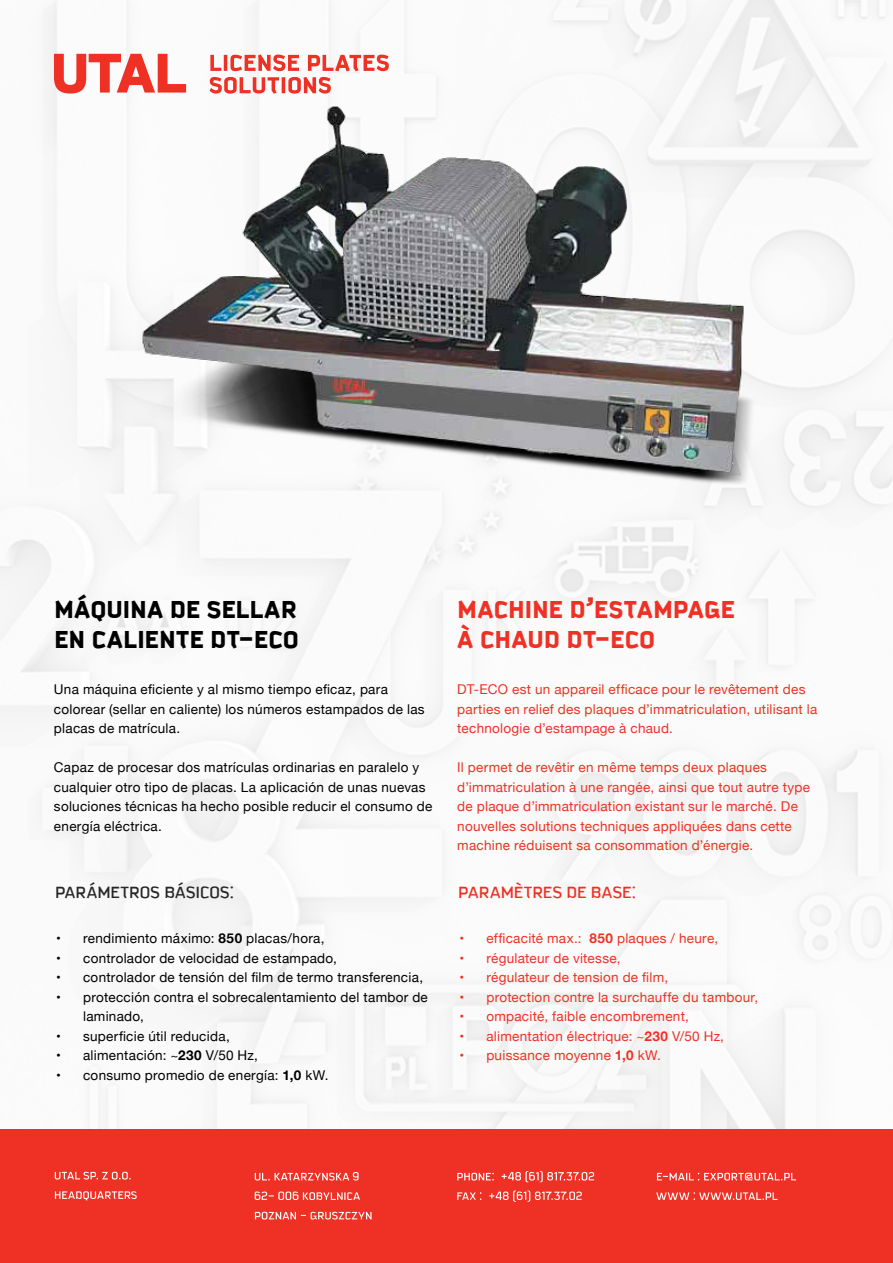
<style>
.page{position:relative;width:893px;height:1263px;background:#fff}
.page>*{position:absolute;margin:0;border:0;box-sizing:border-box;transform-origin:0 0}
.t1{font:700 33px/30px "Kautiva Uni";letter-spacing:.005em;color:#000}
.t2{font:700 33px/30px "Kautiva Uni";letter-spacing:.005em;color:#ee3124}
.t3{font:22.5px "Kautiva Uni";letter-spacing:.01em;color:#282627}
.t4{font:22.5px "Kautiva Uni";letter-spacing:.005em;color:#ee3124}
.t5{font:13.5px/19.5px "Helvetica Neue";letter-spacing:.02em;color:#ee3124}
.t6{font:13.5px/19.5px "Helvetica Neue";letter-spacing:.02em;color:#000}
.s1{font-weight:700}
</style>
<div class="page">
<svg style="left:210px;top:77px;width:121px;height:1px"></svg>
<svg style="left:210px;top:54px;width:179px;height:17px"></svg>
<svg style="left:54px;top:54px;width:132px;height:40px"></svg>
<div style="left:0;top:1129px;width:893px;height:134px;background:#ee3124"></div>
<svg style="left:55px;top:1172px;width:76px;height:7px"></svg>
<svg style="left:255px;top:1212px;width:117px;height:7px"></svg>
<svg style="left:255px;top:1191px;width:105px;height:9px"></svg>
<svg style="left:255px;top:1172px;width:104px;height:8px"></svg>
<svg style="left:457px;top:1190px;width:125px;height:12px"></svg>
<svg style="left:457px;top:1171px;width:137px;height:11px"></svg>
<svg style="left:656px;top:1192px;width:121px;height:8px"></svg>
<svg style="left:657px;top:1173px;width:139px;height:7px"></svg>
<img style="left:102px;top:78px;width:679px;height:556px">
<svg style="left:55px;top:1191px;width:82px;height:9px"></svg>
<h1 class="t1" style="left:54px;top:595px;width:246px">Máquina de sellar en caliente DT-ECO</h1>
<h1 class="t2" style="left:457px;top:595px;width:279px">Machine d’estampage à chaud DT-ECO</h1>
<p class="t6" style="left:54px;top:680px;width:372px">Una máquina eficiente y al mismo tiempo eficaz, para colorear (sellar en caliente) los números estampados de las placas de matrícula.</p>
<p class="t6" style="left:54px;top:758px;width:380px">Capaz de procesar dos matrículas ordinarias en paralelo y cualquier otro tipo de placas. La aplicación de unas nuevas soluciones técnicas ha hecho posible reducir el consumo de energía eléctrica.</p>
<p class="t5" style="left:457px;top:680px;width:362px">DT-ECO est un appareil efficace pour le revêtement des parties en relief des plaques d’immatriculation, utilisant la technologie d’estampage à chaud.</p>
<p class="t5" style="left:457px;top:758px;width:354px">Il permet de revêtir en même temps deux plaques d’immatriculation à une rangée, ainsi que tout autre type de plaque d’immatriculation existant sur le marché. De nouvelles solutions techniques appliquées dans cette machine réduisent sa consommation d’énergie.</p>
<h2 class="t3" style="left:55px;top:882px;width:181px">Parámetros básicos:</h2>
<h2 class="t4" style="left:458px;top:882px;width:180px">Paramètres de base:</h2>
<p class="t6" style="left:56px;top:929px;width:270px">• rendimiento máximo: <span class="s1">850</span> placas/hora,</p>
<p class="t6" style="left:56px;top:949px;width:282px">• controlador de velocidad de estampado,</p>
<p class="t6" style="left:56px;top:968px;width:369px">• controlador de tensión del film de termo transferencia,</p>
<p class="t6" style="left:83px;top:988px;width:346px;text-indent:-27px">• protección contra el sobrecalentamiento del tambor de laminado,</p>
<p class="t6" style="left:56px;top:1027px;width:175px">• superficie útil reducida,</p>
<p class="t6" style="left:56px;top:1046px;width:203px">• alimentación: ~<span class="s1">230</span> V/50 Hz,</p>
<p class="t6" style="left:56px;top:1066px;width:274px">• consumo promedio de energía: <span class="s1">1,0</span> kW.</p>
<p class="t5" style="left:459px;top:929px;width:260px">• efficacité max.: <span class="s1">850</span> plaques / heure,</p>
<p class="t5" style="left:459px;top:949px;width:163px">• régulateur de vitesse,</p>
<p class="t5" style="left:459px;top:968px;width:210px">• régulateur de tension de film,</p>
<p class="t5" style="left:459px;top:988px;width:300px">• protection contre la surchauffe du tambour,</p>
<p class="t5" style="left:459px;top:1007px;width:231px">• ompacité, faible encombrement,</p>
<p class="t5" style="left:459px;top:1027px;width:266px">• alimentation électrique: ~<span class="s1">230</span> V/50 Hz,</p>
<p class="t5" style="left:459px;top:1046px;width:203px">• puissance moyenne <span class="s1">1,0</span> kW.</p>
</div>
